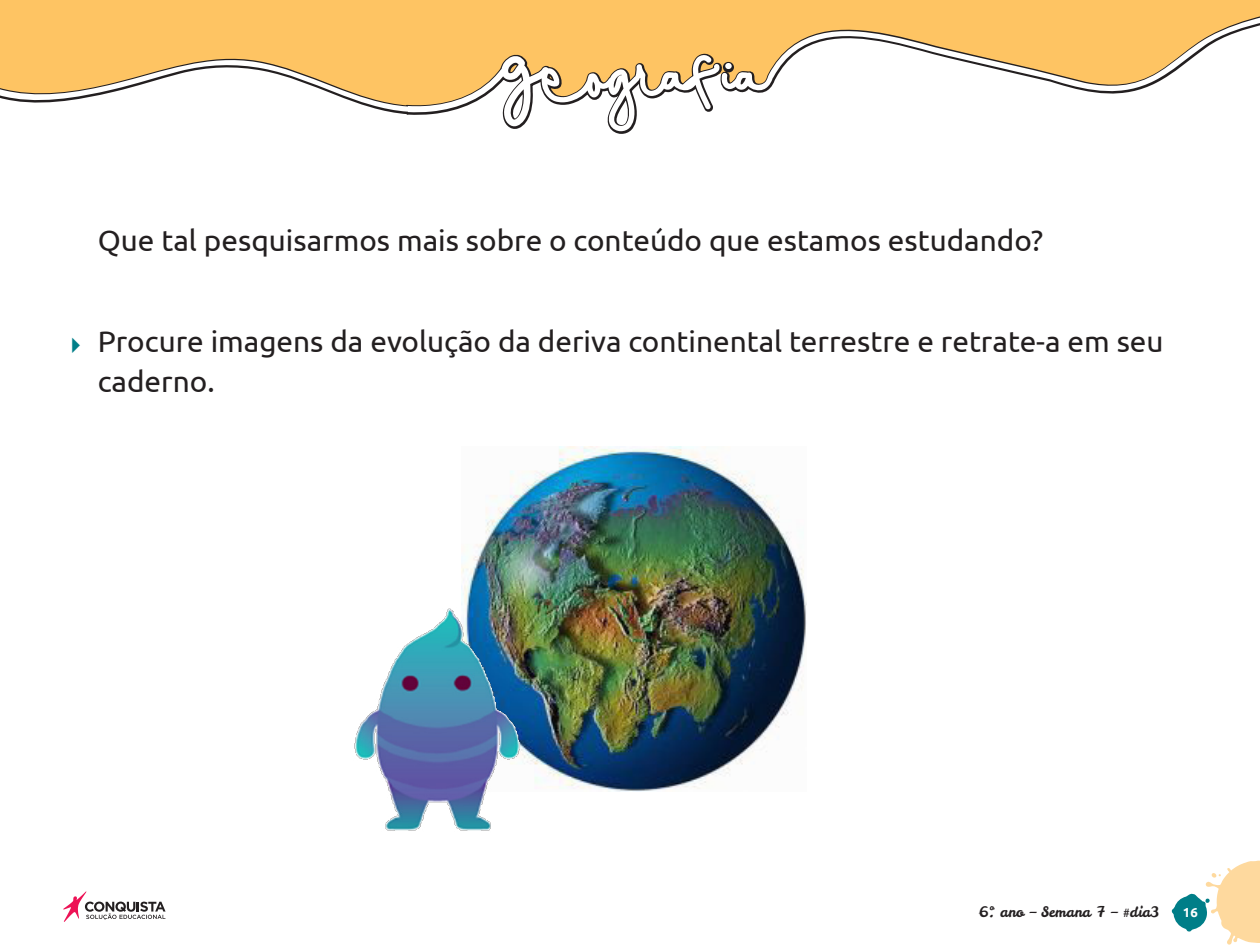
<style>
.page{position:relative;width:1260px;height:945px;background:#fff}
.page>*{position:absolute;margin:0;border:0;box-sizing:border-box;transform-origin:0 0}
.t1{font:29.75px/40.2px "Ubuntu";color:#231f20}
.t2{font:14.35px "Leckerli One";color:#231f20}
.t3{font:700 13.12px "Ubuntu";color:#fff}
</style>
<div class="page">
<svg style="left:1172px;top:861px;width:88px;height:84px"></svg>
<svg style="left:63px;top:891px;width:103px;height:31px"></svg>
<svg style="left:0;top:0;width:1260px;height:134px"></svg>
<svg style="left:0;top:16px;width:1260px;height:115px;fill:#fec463"></svg>
<img style="left:461px;top:446px;width:345px;height:346px">
<img style="left:354px;top:583px;width:184px;height:248px">
<p class="t1" style="left:98px;top:220px;width:947px">Que tal pesquisarmos mais sobre o conteúdo que estamos estudando?</p>
<p class="t1" style="left:98px;top:320px;width:1067px">Procure imagens da evolução da deriva continental terrestre e retrate-a em seu caderno.</p>
<p class="t2" style="left:978px;top:903px;width:183px">6º. ano – Semana 7 – #dia3</p>
<p class="t3" style="left:1183px;top:905px;width:16px">16</p>
</div>
